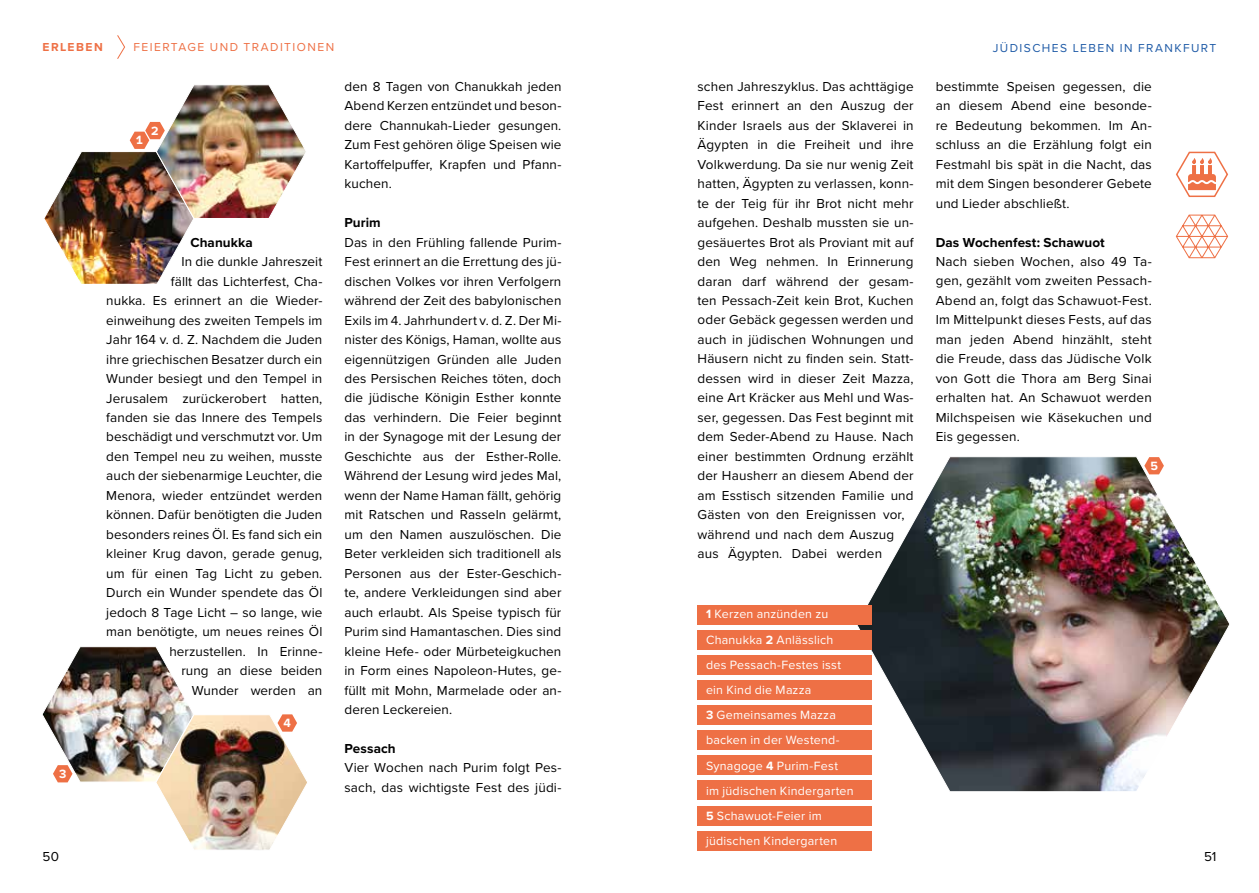
<style>
.page{position:relative;width:1259px;height:893px;background:#fff}
.page>*{position:absolute;margin:0;border:0;box-sizing:border-box;transform-origin:0 0}
.t1{font:13.5px/19.5px "Proxima Nova";letter-spacing:.01em;color:#000;text-align:justify}
.t2{font:700 13.5px "Proxima Nova";letter-spacing:.005em;color:#000}
.t3{font:12.45px/25.2px "Proxima Nova";letter-spacing:.02em;color:#fff}
.t4{font:700 12.45px "Proxima Nova";color:#fff}
.t5{font:12px "Proxima Nova";letter-spacing:.12em;color:#1f5ba7}
.t6{font:12px "Proxima Nova";letter-spacing:.12em;color:#ee7045}
.t7{font:700 12px "Proxima Nova";letter-spacing:.125em;color:#ee7045}
.s1{font-weight:700}
</style>
<div class="page">
<img style="left:855px;top:456px;width:375px;height:336px">
<img style="left:44px;top:84px;width:262px;height:200px">
<img style="left:42px;top:646px;width:265px;height:204px">
<svg style="left:1144px;top:457px;width:20px;height:17px"></svg>
<div style="left:697px;top:630px;width:175px;height:19px;background:#ee7045"></div>
<div style="left:697px;top:605px;width:175px;height:19px;background:#ee7045"></div>
<div style="left:697px;top:655px;width:175px;height:20px;background:#ee7045"></div>
<div style="left:697px;top:680px;width:175px;height:20px;background:#ee7045"></div>
<div style="left:697px;top:706px;width:175px;height:19px;background:#ee7045"></div>
<div style="left:697px;top:731px;width:175px;height:19px;background:#ee7045"></div>
<div style="left:697px;top:755px;width:175px;height:20px;background:#ee7045"></div>
<div style="left:697px;top:781px;width:175px;height:19px;background:#ee7045"></div>
<div style="left:697px;top:806px;width:175px;height:19px;background:#ee7045"></div>
<div style="left:697px;top:831px;width:175px;height:19px;background:#ee7045"></div>
<svg style="left:117px;top:35px;width:8px;height:24px"></svg>
<svg style="left:1176px;top:215px;width:52px;height:43px"></svg>
<svg style="left:1176px;top:151px;width:52px;height:47px"></svg>
<p class="t7" style="left:43px;top:39px;width:62px">ERLEBEN</p>
<p class="t6" style="left:133px;top:39px;width:202px">FEIERTAGE UND TRADITIONEN</p>
<p class="t5" style="left:992px;top:39px;width:225px">JÜDISCHES LEBEN IN FRANKFURT</p>
<p class="t4" style="left:59px;top:764px;width:9px">3</p>
<p class="t4" style="left:136px;top:131px;width:9px">1</p>
<p class="t4" style="left:151px;top:121px;width:9px">2</p>
<p class="t2" style="left:190px;top:232px;width:64px">Chanukka</p>
<p class="t1" style="left:106px;top:251px;width:218px;text-align:right">In die dunkle Jahreszeit<br>fällt das Lichterfest, Cha-<br>nukka. Es erinnert an die Wieder&shy;einweihung des zweiten Tempels im<br>Jahr 164 v. d. Z. Nachdem die Juden ihre griechischen Besatzer durch ein<br>Wunder besiegt und den Tempel in<br>Jerusalem zurückerobert hatten, fanden sie das Innere des Tempels beschädigt und verschmutzt vor. Um den Tempel neu zu weihen, musste auch der siebenarmige Leuchter, die<br>Menora, wieder entzündet werden können. Dafür benötigten die Juden besonders reines Öl. Es fand sich ein kleiner Krug davon, gerade genug, um für einen Tag Licht zu geben.<br>Durch ein Wunder spendete das Öl jedoch 8 Tage Licht – so lange, wie man benötigte, um neues reines Öl herzustellen. In Erinne-<br>rung an diese beiden<br>Wunder werden an</p>
<p class="t4" style="left:283px;top:714px;width:9px">4</p>
<p class="t1" style="left:344px;top:76px;width:218px">den 8 Tagen von Chanukkah jeden Abend Kerzen entzündet und beson&shy;dere Channukah-Lieder gesungen.<br>Zum Fest gehören ölige Speisen wie Kartoffelpuffer, Krapfen und Pfann&shy;kuchen.</p>
<p class="t2" style="left:344px;top:213px;width:38px">Purim</p>
<p class="t1" style="left:344px;top:232px;width:218px">Das in den Frühling fallende Purim-Fest erinnert an die Errettung des jü&shy;dischen Volkes vor ihren Verfolgern während der Zeit des babylonischen Exils im 4. Jahrhundert v. d. Z. Der Mi&shy;nister des Königs, Haman, wollte aus eigennützigen Gründen alle Juden des Persischen Reiches töten, doch die jüdische Königin Esther konnte das verhindern. Die Feier beginnt in der Synagoge mit der Lesung der Geschichte aus der Esther-Rolle.<br>Während der Lesung wird jedes Mal, wenn der Name Haman fällt, gehörig mit Ratschen und Rasseln gelärmt, um den Namen auszulöschen. Die Beter verkleiden sich traditionell als Personen aus der Ester-Geschich&shy;te, andere Verkleidungen sind aber auch erlaubt. Als Speise typisch für Purim sind Hamantaschen. Dies sind kleine Hefe- oder Mürbeteigkuchen in Form eines Napoleon-Hutes, ge&shy;füllt mit Mohn, Marmelade oder an&shy;deren Leckereien.</p>
<p class="t2" style="left:344px;top:738px;width:53px">Pessach</p>
<p class="t1" style="left:344px;top:757px;width:218px">Vier Wochen nach Purim folgt Pes&shy;sach, das wichtigste Fest des jüdi-</p>
<p class="t1" style="left:697px;top:76px;width:218px;text-align:left">schen Jahreszyklus. Das achttägige<br>Fest erinnert an den Auszug der<br>Kinder Israels aus der Sklaverei in<br>Ägypten in die Freiheit und ihre<br>Volkwerdung. Da sie nur wenig Zeit hatten, Ägypten zu verlassen, konn&shy;te der Teig für ihr Brot nicht mehr aufgehen. Deshalb mussten sie un&shy;gesäuertes Brot als Proviant mit auf den Weg nehmen. In Erinnerung daran darf während der gesam&shy;ten Pessach-Zeit kein Brot, Kuchen oder Gebäck gegessen werden und auch in jüdischen Wohnungen und<br>Häusern nicht zu finden sein. Statt&shy;dessen wird in dieser Zeit Mazza, eine Art Kräcker aus Mehl und Was&shy;ser, gegessen. Das Fest beginnt mit dem Seder-Abend zu Hause. Nach einer bestimmten Ordnung erzählt der Hausherr an diesem Abend der am Esstisch sitzenden Familie und<br>Gästen von den Ereignissen vor, während und nach dem Auszug aus Ägypten. Dabei werden</p>
<p class="t1" style="left:935px;top:76px;width:218px">bestimmte Speisen gegessen, die an diesem Abend eine besonde&shy;re Bedeutung bekommen. Im An&shy;schluss an die Erzählung folgt ein Festmahl bis spät in die Nacht, das mit dem Singen besonderer Gebete und Lieder abschließt.</p>
<p class="t2" style="left:935px;top:232px;width:171px">Das Wochenfest: Schawuot</p>
<p class="t1" style="left:935px;top:251px;width:218px">Nach sieben Wochen, also 49 Ta&shy;gen, gezählt vom zweiten Pessach-Abend an, folgt das Schawuot-Fest.<br>Im Mittelpunkt dieses Fests, auf das man jeden Abend hinzählt, steht die Freude, dass das Jüdische Volk von Gott die Thora am Berg Sinai erhalten hat. An Schawuot werden Milchspeisen wie Käsekuchen und Eis gegessen.</p>
<p class="t4" style="left:1150px;top:456px;width:9px">5</p>
<p class="t3" style="left:706px;top:601px;width:149px"><span class="s1">1</span> Kerzen anzünden zu<br>Chanukka <span class="s1">2</span> Anlässlich des Pessach-Festes isst ein Kind die Mazza<br><span class="s1">3</span> Gemeinsames Mazza backen in der Westend-<br>Synagoge <span class="s1">4</span> Purim-Fest im jüdischen Kindergarten<br><span class="s1">5</span> Schawuot-Feier im jüdischen Kindergarten</p>
<p class="t1" style="left:43px;top:846px;width:18px">50</p>
<p class="t1" style="left:1204px;top:846px;width:14px">51</p>
</div>
